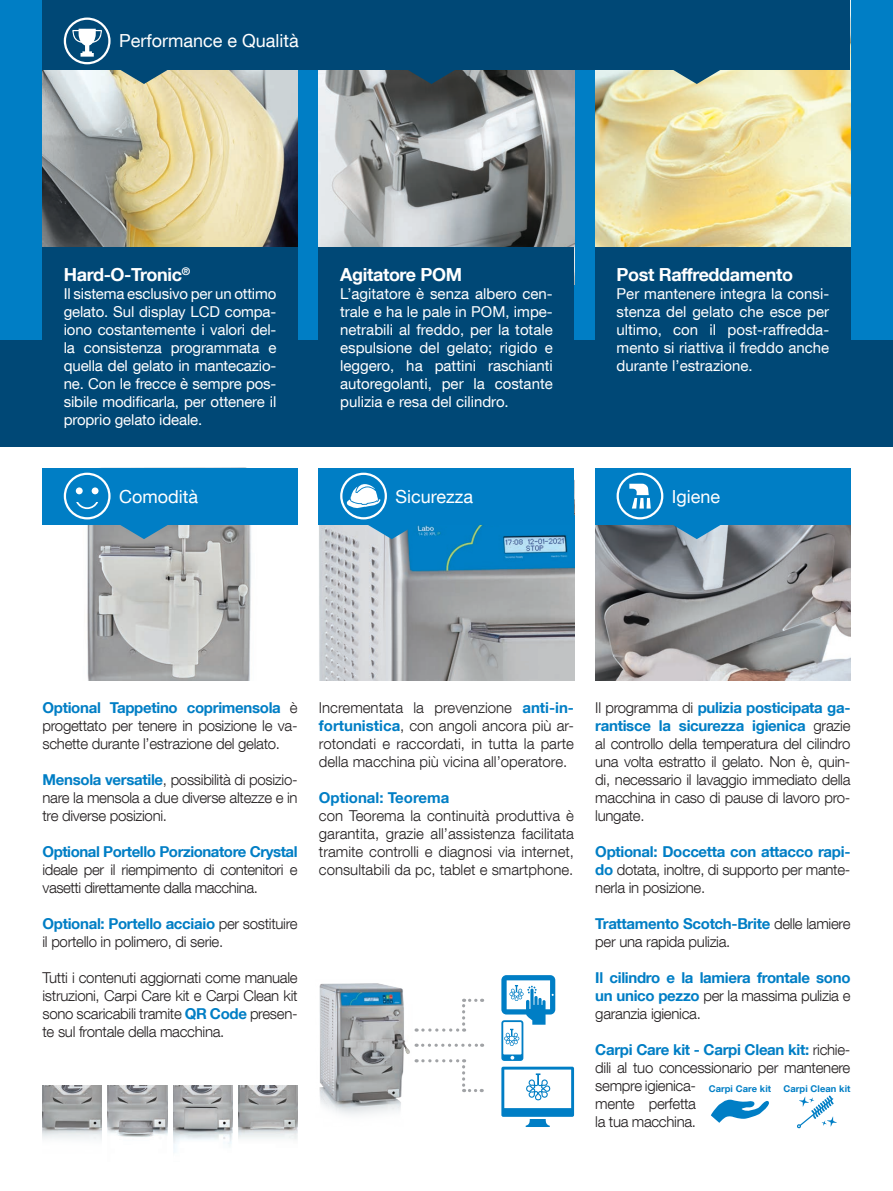
<style>
.page{position:relative;width:893px;height:1191px;background:#fff}
.page>*{position:absolute;margin:0;border:0;box-sizing:border-box;transform-origin:0 0}
.t1{font:700 18px "Helvetica Neue LT Com";letter-spacing:-.02em;color:#fff}
.t2{font:18px "Helvetica Neue LT Com";color:#fff}
.t3{font:300 15px/18px "Helvetica Neue LT Com";letter-spacing:-.02em;color:#231f20;text-align:justify}
.t4{font:15px/18px "Helvetica Neue LT Com";color:#fff;text-align:justify}
.t5{font:700 15px/18px "Helvetica Neue LT Com";letter-spacing:-.02em;color:#007ec5;text-align:justify}
.t6{font:700 15px "Helvetica Neue LT Com";color:#007ec5}
.t7{font:700 9.3px "Helvetica Neue LT Com";letter-spacing:.01em;color:#007ec5}
.s1{font-weight:700;color:#007ec5}
.s2{font-weight:300;color:#231f20}
</style>
<div class="page">
<img style="left:43px;top:524px;width:255px;height:156px">
<img style="left:319px;top:524px;width:255px;height:156px">
<img style="left:595px;top:524px;width:255px;height:156px">
<div style="left:0;top:0;width:893px;height:379px;background:#007ec5"></div>
<img style="left:319px;top:69px;width:255px;height:178px">
<div style="left:0;top:340px;width:893px;height:106px;background:#004876"></div>
<div style="left:319px;top:247px;width:255px;height:199px;background:#004876"></div>
<img style="left:595px;top:69px;width:255px;height:178px">
<div style="left:595px;top:247px;width:255px;height:199px;background:#004876"></div>
<div style="left:43px;top:468px;width:255px;height:56px;background:#007ec5"></div>
<svg style="left:119px;top:524px;width:50px;height:15px"></svg>
<img style="left:43px;top:69px;width:255px;height:178px">
<div style="left:43px;top:247px;width:255px;height:199px;background:#004876"></div>
<svg style="left:64px;top:472px;width:47px;height:47px"></svg>
<div style="left:43px;top:0;width:807px;height:69px;background:#004876"></div>
<svg style="left:119px;top:69px;width:50px;height:15px"></svg>
<svg style="left:406px;top:69px;width:50px;height:15px"></svg>
<svg style="left:672px;top:69px;width:50px;height:15px"></svg>
<svg style="left:64px;top:18px;width:47px;height:46px"></svg>
<div style="left:595px;top:468px;width:255px;height:56px;background:#007ec5"></div>
<svg style="left:672px;top:524px;width:50px;height:15px"></svg>
<svg style="left:617px;top:473px;width:46px;height:46px"></svg>
<div style="left:319px;top:468px;width:255px;height:56px;background:#007ec5"></div>
<svg style="left:340px;top:473px;width:77px;height:66px"></svg>
<svg style="left:711px;top:1099px;width:58px;height:23px"></svg>
<svg style="left:797px;top:1095px;width:40px;height:33px"></svg>
<svg style="left:501px;top:975px;width:73px;height:152px"></svg>
<svg style="left:423px;top:1043px;width:60px;height:3px"></svg>
<svg style="left:423px;top:998px;width:60px;height:33px"></svg>
<svg style="left:423px;top:1059px;width:59px;height:33px"></svg>
<img style="left:319px;top:985px;width:91px;height:130px">
<img style="left:320px;top:983px;width:89px;height:119px">
<img style="left:43px;top:1085px;width:59px;height:55px">
<img style="left:108px;top:1085px;width:59px;height:52px">
<img style="left:173px;top:1085px;width:59px;height:68px">
<img style="left:238px;top:1085px;width:60px;height:54px">
<p class="t2" style="left:119px;top:30px;width:181px">Performance e Qualità</p>
<p class="t1" style="left:64px;top:263px;width:128px">Hard-O-Tronic<sup>®</sup></p>
<p class="t4" style="left:64px;top:285px;width:214px">Il sistema esclusivo per un ottimo gelato. Sul display LCD compa&shy;iono costantemente i valori del&shy;la consistenza programmata e quella del gelato in mantecazio&shy;ne. Con le frecce è sempre pos&shy;sibile modificarla, per ottenere il proprio gelato ideale.</p>
<p class="t2" style="left:119px;top:485px;width:81px">Comodità</p>
<p class="t1" style="left:340px;top:263px;width:124px">Agitatore POM</p>
<p class="t4" style="left:340px;top:285px;width:214px">L’agitatore è senza albero cen&shy;trale e ha le pale in POM, impe&shy;netrabili al freddo, per la totale espulsione del gelato; rigido e leggero, ha pattini raschianti autoregolanti, per la costante pulizia e resa del cilindro.</p>
<p class="t2" style="left:395px;top:485px;width:79px">Sicurezza</p>
<p class="t1" style="left:617px;top:263px;width:178px">Post Raffreddamento</p>
<p class="t4" style="left:617px;top:285px;width:214px">Per mantenere integra la consi&shy;stenza del gelato che esce per ultimo, con il post-raffredda&shy;mento si riattiva il freddo anche durante l’estrazione.</p>
<p class="t2" style="left:672px;top:485px;width:50px">Igiene</p>
<p class="t3" style="left:43px;top:698px;width:257px"><span class="s1">Optional Tappetino coprimensola</span> è progettato per tenere in posizione le va&shy;schette durante l’estrazione del gelato.</p>
<p class="t3" style="left:43px;top:770px;width:257px"><span class="s1">Mensola versatile</span>, possibilità di posizio&shy;nare la mensola a due diverse altezze e in tre diverse posizioni.</p>
<p class="t5" style="left:43px;top:842px;width:257px">Optional Portello Porzionatore Crystal</p>
<p class="t3" style="left:43px;top:860px;width:257px">ideale per il riempimento di contenitori e vasetti direttamente dalla macchina.</p>
<p class="t3" style="left:43px;top:914px;width:257px"><span class="s1">Optional: Portello acciaio</span> per sostituire il portello in polimero, di serie.</p>
<p class="t3" style="left:43px;top:968px;width:257px">Tutti i contenuti aggiornati come manuale istruzioni, Carpi Care kit e Carpi Clean kit sono scaricabili tramite <span class="s1">QR Code</span> presen&shy;te sul frontale della macchina.</p>
<p class="t3" style="left:319px;top:698px;width:257px">Incrementata la prevenzione <span class="s1">anti-in&shy;fortunistica</span>, con angoli ancora più ar&shy;rotondati e raccordati, in tutta la parte della macchina più vicina all’operatore.</p>
<p class="t6" style="left:319px;top:787px;width:132px">Optional: Teorema</p>
<p class="t3" style="left:319px;top:806px;width:257px">con Teorema la continuità produttiva è garantita, grazie all’assistenza facilitata tramite controlli e diagnosi via internet, consultabili da pc, tablet e smartphone.</p>
<p class="t3" style="left:595px;top:698px;width:257px">Il programma di <span class="s1">pulizia posticipata ga&shy;rantisce la sicurezza igienica</span> grazie al controllo della temperatura del cilindro una volta estratto il gelato. Non è, quin&shy;di, necessario il lavaggio immediato della macchina in caso di pause di lavoro pro&shy;lungate.</p>
<p class="t3" style="left:595px;top:842px;width:257px"><span class="s1">Optional: Doccetta con attacco rapi&shy;do</span> dotata, inoltre, di supporto per mante&shy;nerla in posizione.</p>
<p class="t3" style="left:595px;top:914px;width:257px"><span class="s1">Trattamento Scotch-Brite</span> delle lamiere per una rapida pulizia.</p>
<p class="t5" style="left:595px;top:968px;width:257px">Il cilindro e la lamiera frontale sono un unico pezzo <span class="s2">per la massima pulizia e garanzia igienica.</span></p>
<p class="t3" style="left:595px;top:1040px;width:257px;text-align:left"><span class="s1">Carpi Care kit - Carpi Clean kit:</span> richie&shy;dili al tuo concessionario per mantenere sempre igienica-<br>mente perfetta<br>la tua macchina.</p>
<p class="t7" style="left:709px;top:1082px;width:64px">Carpi Care kit</p>
<p class="t7" style="left:783px;top:1082px;width:69px">Carpi Clean kit</p>
</div>
